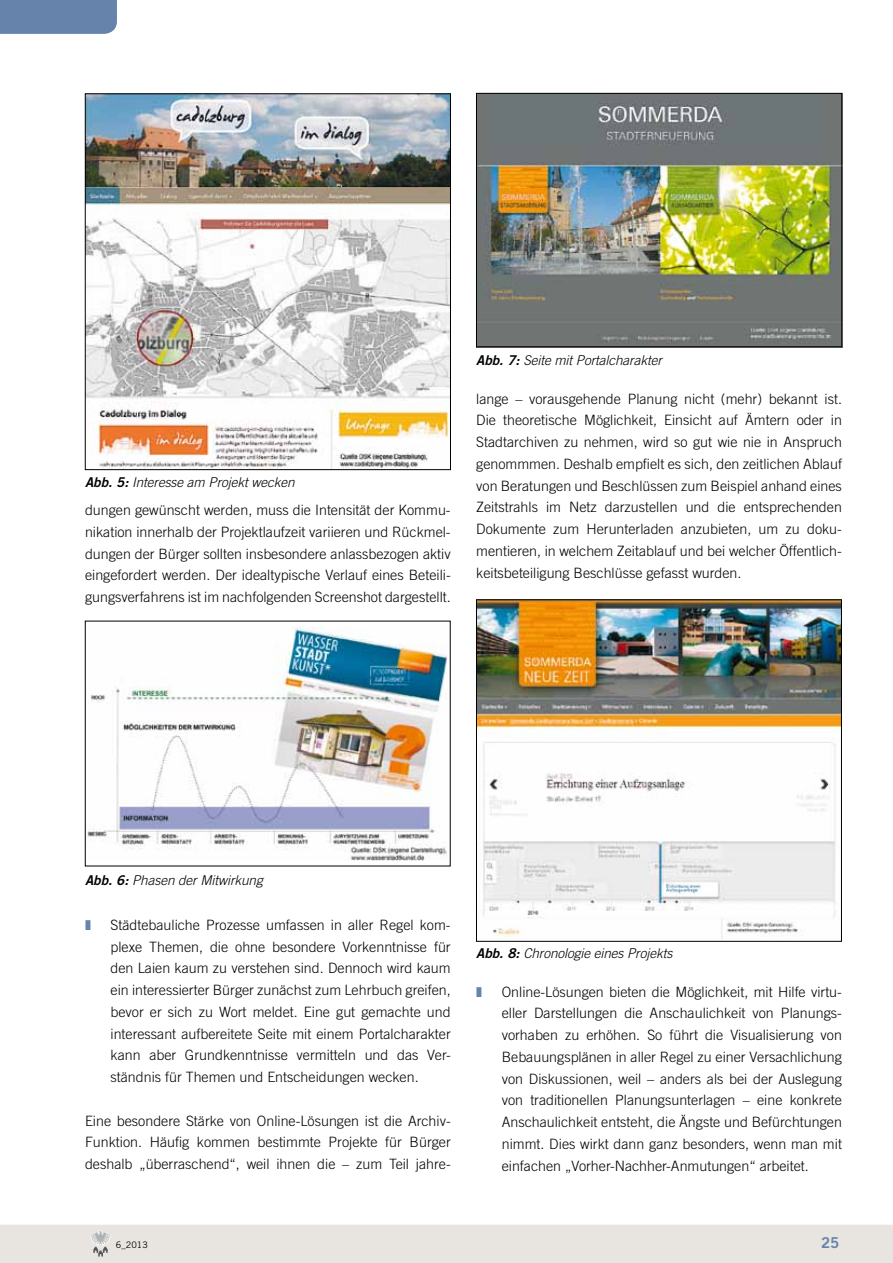
<style>
.page{position:relative;width:893px;height:1263px;background:#fff}
.page>*{position:absolute;margin:0;border:0;box-sizing:border-box;transform-origin:0 0}
.t1{font:15px "Trade Gothic Bold Two";color:#6684ab}
.t2{font:300 14.25px/21.8px "Trade Gothic";color:#000;text-align:justify}
.t3{font:italic 300 13.5px "Trade Gothic";letter-spacing:-.005em;color:#000}
.t4{font:9px "Trade Gothic";color:#000}
.s1{font-family:"Trade Gothic Bold Two";font-weight:400}
</style>
<div class="page">
<div style="left:0;top:0;width:117px;height:34px;background:#6684ab"></div>
<div style="left:0;top:1225px;width:893px;height:38px;background:#e8e4e0"></div>
<img style="left:87px;top:96px;width:362px;height:372px">
<div style="left:85px;top:94px;width:366px;height:376px;border:1px solid #000"></div>
<img style="left:478px;top:95px;width:362px;height:250px">
<div style="left:476px;top:93px;width:366px;height:254px;border:1px solid #000"></div>
<img style="left:87px;top:626px;width:361px;height:235px">
<img style="left:478px;top:602px;width:362px;height:337px">
<div style="left:476px;top:600px;width:366px;height:341px;border:1px solid #000"></div>
<p class="t3" style="left:85px;top:474px;width:211px"><span class="s1">Abb. 5:</span> Interesse am Projekt wecken</p>
<p class="t2" style="left:85px;top:499px;width:367px">dungen gewünscht werden, muss die Intensität der Kommu&shy;nikation innerhalb der Projektlaufzeit variieren und Rückmel&shy;dungen der Bürger sollten insbesondere anlassbezogen aktiv eingefordert werden. Der idealtypische Verlauf eines Beteili&shy;gungsverfahrens ist im nachfolgenden Screenshot dargestellt.</p>
<p class="t3" style="left:476px;top:352px;width:187px"><span class="s1">Abb. 7:</span> Seite mit Portalcharakter</p>
<p class="t2" style="left:476px;top:388px;width:367px">lange – vorausgehende Planung nicht (mehr) bekannt ist.<br>Die theoretische Möglichkeit, Einsicht auf Ämtern oder in Stadtarchiven zu nehmen, wird so gut wie nie in Anspruch genommmen. Deshalb empfielt es sich, den zeitlichen Ablauf von Beratungen und Beschlüssen zum Beispiel anhand eines Zeitstrahls im Netz darzustellen und die entsprechenden Dokumente zum Herunterladen anzubieten, um zu doku&shy;mentieren, in welchem Zeitablauf und bei welcher Öffentlich&shy;keitsbeteiligung Beschlüsse gefasst wurden.</p>
<p class="t3" style="left:85px;top:872px;width:179px"><span class="s1">Abb. 6:</span> Phasen der Mitwirkung</p>
<p class="t2" style="left:111px;top:914px;width:342px">Städtebauliche Prozesse umfassen in aller Regel kom&shy;plexe Themen, die ohne besondere Vorkenntnisse für den Laien kaum zu verstehen sind. Dennoch wird kaum ein interessierter Bürger zunächst zum Lehrbuch greifen, bevor er sich zu Wort meldet. Eine gut gemachte und interessant aufbereitete Seite mit einem Portalcharakter kann aber Grundkenntnisse vermitteln und das Ver&shy;ständnis für Themen und Entscheidungen wecken.</p>
<p class="t2" style="left:85px;top:1109px;width:367px">Eine besondere Stärke von Online-Lösungen ist die Archiv-Funktion. Häufig kommen bestimmte Projekte für Bürger deshalb „überraschend“, weil ihnen die – zum Teil jahre-</p>
<p class="t3" style="left:476px;top:945px;width:198px"><span class="s1">Abb. 8:</span> Chronologie eines Projekts</p>
<p class="t2" style="left:502px;top:980px;width:342px">Online-Lösungen bieten die Möglichkeit, mit Hilfe virtu&shy;eller Darstellungen die Anschaulichkeit von Planungs&shy;vorhaben zu erhöhen. So führt die Visualisierung von Bebauungsplänen in aller Regel zu einer Versachlichung von Diskussionen, weil – anders als bei der Auslegung von traditionellen Planungsunterlagen – eine konkrete Anschaulichkeit entsteht, die Ängste und Befürchtungen nimmt. Dies wirkt dann ganz besonders, wenn man mit einfachen „Vorher-Nachher-Anmutungen“ arbeitet.</p>
<p class="t4" style="left:116px;top:1239px;width:33px">6_2013</p>
<p class="t1" style="left:821px;top:1234px;width:20px">25</p>
</div>
